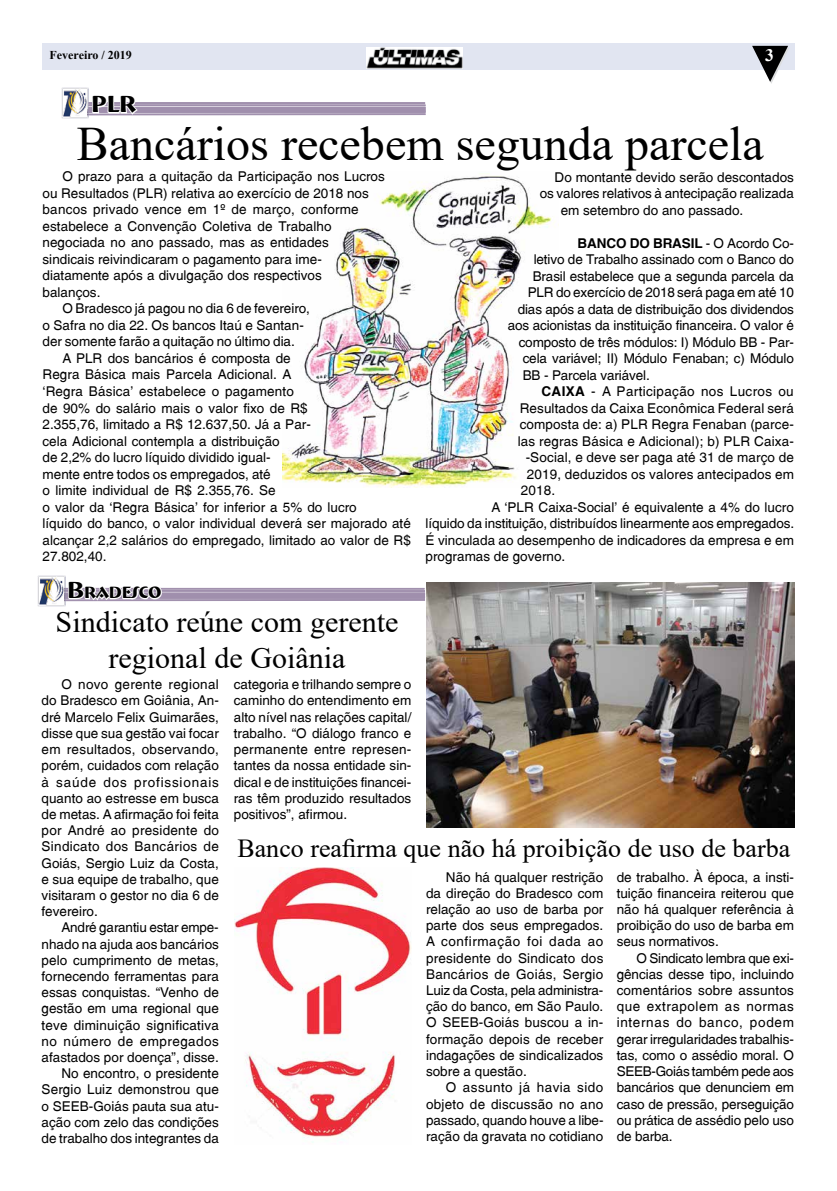
<style>
.page{position:relative;width:837px;height:1191px;background:#fff}
.page>*{position:absolute;margin:0;border:0;box-sizing:border-box;transform-origin:0 0}
.t1{font:48px "Times New Roman";color:#000}
.t2{font:30px/36px "Times New Roman";color:#000;text-align:center}
.t3{font:26px "Times New Roman";color:#000}
.t4{font:700 24px "Bremen BT";color:#000}
.t5{font:700 17.5px "Times New Roman";color:#fff}
.t6{font:700 16.8px "Bremen BT";color:#000}
.t7{font:13.5px/16.2px "Switzerland Plain";color:#000;text-align:justify}
.t8{font:13.5px "Switzerland Plain";letter-spacing:.025em;color:#000}
.t9{font:700 13.5px "Switzerland";letter-spacing:-.01em;color:#000}
.t10{font:700 12px "Times New Roman";color:#000}
.s1{font-family:"Switzerland Plain";font-weight:400}
.s2{font-family:"Switzerland";font-weight:700}
.s3{font-size:24px}
</style>
<div class="page">
<div style="left:43px;top:43px;width:752px;height:27px;background:#e1e5f1"></div>
<svg style="left:752px;top:46px;width:37px;height:38px"></svg>
<img style="left:366px;top:47px;width:96px;height:21px">
<svg style="left:88px;top:91px;width:337px;height:25px"></svg>
<svg style="left:65px;top:579px;width:360px;height:23px"></svg>
<img style="left:426px;top:582px;width:368px;height:245px">
<img style="left:234px;top:867px;width:177px;height:276px">
<svg style="left:66px;top:87px;width:21px;height:1px"></svg>
<img style="left:61px;top:88px;width:27px;height:30px">
<div style="left:42px;top:572px;width:22px;height:32px;background:linear-gradient(to right,#fff,#fff)"></div>
<img style="left:38px;top:576px;width:27px;height:30px">
<img style="left:282px;top:173px;width:270px;height:314px">
<p class="t10" style="left:50px;top:46px;width:84px">Fevereiro / 2019</p>
<p class="t5" style="left:764px;top:43px;width:10px">3</p>
<h3 class="t4" style="left:91px;top:89px;width:31px">PLR</h3>
<h1 class="t1" style="left:77px;top:110px;width:688px">Bancários recebem segunda parcela</h1>
<p class="t7" style="left:554px;top:168px;width:241px">Do montante devido serão descontados</p>
<p class="t7" style="left:539px;top:185px;width:255px">os valores relativos à antecipação realizada</p>
<p class="t7" style="left:560px;top:201px;width:184px">em setembro do ano passado.</p>
<p class="t9" style="left:577px;top:234px;width:218px">BANCO DO BRASIL <span class="s1">- O Acordo Co-</span></p>
<p class="t7" style="left:533px;top:251px;width:261px">letivo de Trabalho assinado com o Banco do</p>
<p class="t7" style="left:532px;top:267px;width:263px">Brasil estabelece que a segunda parcela da</p>
<p class="t7" style="left:527px;top:284px;width:267px">PLR do exercício de 2018 será paga em até 10</p>
<p class="t7" style="left:517px;top:300px;width:278px">dias após a data de distribuição dos dividendos</p>
<p class="t7" style="left:507px;top:317px;width:288px">aos acionistas da instituição financeira. O valor é</p>
<p class="t7" style="left:518px;top:333px;width:276px">composto de três módulos: I) Módulo BB - Par-</p>
<p class="t7" style="left:522px;top:350px;width:273px">cela variável; II) Módulo Fenaban; c) Módulo</p>
<p class="t7" style="left:522px;top:366px;width:129px">BB - Parcela variável.</p>
<p class="t8" style="left:541px;top:383px;width:254px"><span class="s2">CAIXA</span> - A Participação nos Lucros ou</p>
<p class="t7" style="left:519px;top:399px;width:276px">Resultados da Caixa Econômica Federal será</p>
<p class="t7" style="left:519px;top:416px;width:276px">composta de: a) PLR Regra Fenaban (parce-</p>
<p class="t7" style="left:517px;top:432px;width:278px">las regras Básica e Adicional); b) PLR Caixa-</p>
<p class="t7" style="left:525px;top:449px;width:270px">-Social, e deve ser paga até 31 de março de</p>
<p class="t7" style="left:526px;top:465px;width:269px">2019, deduzidos os valores antecipados em</p>
<p class="t7" style="left:520px;top:482px;width:36px">2018.</p>
<p class="t7" style="left:491px;top:498px;width:304px">A ‘PLR Caixa-Social’ é equivalente a 4% do lucro</p>
<p class="t7" style="left:425px;top:515px;width:370px">líquido da instituição, distribuídos linearmente aos empregados.</p>
<p class="t7" style="left:425px;top:531px;width:370px">É vinculada ao desempenho de indicadores da empresa e em</p>
<p class="t7" style="left:425px;top:548px;width:141px">programas de governo.</p>
<p class="t7" style="left:62px;top:168px;width:324px">O prazo para a quitação da Participação nos Lucros</p>
<p class="t7" style="left:43px;top:185px;width:328px">ou Resultados (PLR) relativa ao exercício de 2018 nos</p>
<p class="t7" style="left:43px;top:201px;width:317px">bancos privado vence em 1º de março, conforme</p>
<p class="t7" style="left:43px;top:218px;width:290px">estabelece a Convenção Coletiva de Trabalho</p>
<p class="t7" style="left:43px;top:234px;width:288px">negociada no ano passado, mas as entidades</p>
<p class="t7" style="left:43px;top:251px;width:281px">sindicais reivindicaram o pagamento para ime-</p>
<p class="t7" style="left:43px;top:267px;width:281px">diatamente após a divulgação dos respectivos</p>
<p class="t7" style="left:43px;top:284px;width:59px">balanços.</p>
<p class="t7" style="left:62px;top:300px;width:249px">O Bradesco já pagou no dia 6 de fevereiro,</p>
<p class="t7" style="left:43px;top:317px;width:263px">o Safra no dia 22. Os bancos Itaú e Santan-</p>
<p class="t7" style="left:43px;top:333px;width:254px">der somente farão a quitação no último dia.</p>
<p class="t7" style="left:62px;top:350px;width:230px">A PLR dos bancários é composta de</p>
<p class="t7" style="left:43px;top:366px;width:250px">Regra Básica mais Parcela Adicional. A</p>
<p class="t7" style="left:43px;top:383px;width:253px">‘Regra Básica’ estabelece o pagamento</p>
<p class="t7" style="left:43px;top:399px;width:267px">de 90% do salário mais o valor fixo de R$</p>
<p class="t7" style="left:43px;top:416px;width:270px">2.355,76, limitado a R$ 12.637,50. Já a Par-</p>
<p class="t7" style="left:43px;top:432px;width:239px">cela Adicional contempla a distribuição</p>
<p class="t7" style="left:43px;top:449px;width:230px">de 2,2% do lucro líquido dividido igual-</p>
<p class="t7" style="left:43px;top:465px;width:230px">mente entre todos os empregados, até</p>
<p class="t7" style="left:43px;top:482px;width:235px">o limite individual de R$ 2.355,76. Se</p>
<p class="t7" style="left:43px;top:498px;width:315px">o valor da ‘Regra Básica’ for inferior a 5% do lucro</p>
<p class="t7" style="left:43px;top:515px;width:370px">líquido do banco, o valor individual deverá ser majorado até</p>
<p class="t7" style="left:43px;top:531px;width:370px">alcançar 2,2 salários do empregado, limitado ao valor de R$</p>
<p class="t7" style="left:43px;top:548px;width:65px">27.802,40.</p>
<p class="t6" style="left:67px;top:582px;width:96px"><span class="s3">B</span>RADESCO</p>
<h2 class="t2" style="left:56px;top:603px;width:344px">Sindicato reúne com gerente regional de Goiânia</h2>
<p class="t7" style="left:42px;top:676px;width:179px;text-indent:20px">O novo gerente regional do Bradesco em Goiânia, An&shy;dré Marcelo Felix Guimarães, disse que sua gestão vai focar em resultados, observando, porém, cuidados com relação à saúde dos profissionais quanto ao estresse em busca de metas. A afirmação foi feita por André ao presidente do Sindicato dos Bancários de Goiás, Sergio Luiz da Costa, e sua equipe de trabalho, que visitaram o gestor no dia 6 de fevereiro.</p>
<p class="t7" style="left:42px;top:919px;width:179px;text-align:right">André garantiu estar empe&shy;nhado na ajuda aos bancários pelo cumprimento de metas, fornecendo ferramentas para essas conquistas. “Venho de gestão em uma regional que teve diminuição significativa no número de empregados afastados por doença”, disse.<br>No encontro, o presidente<br>Sergio Luiz demonstrou que o SEEB-Goiás pauta sua atu&shy;ação com zelo das condições de trabalho dos integrantes da</p>
<p class="t7" style="left:234px;top:676px;width:179px">categoria e trilhando sempre o caminho do entendimento em alto nível nas relações capital/ trabalho. “O diálogo franco e permanente entre represen&shy;tantes da nossa entidade sin&shy;dical e de instituições financei&shy;ras têm produzido resultados positivos”, afirmou.</p>
<h3 class="t3" style="left:237px;top:830px;width:554px">Banco reafirma que não há proibição de uso de barba</h3>
<p class="t7" style="left:426px;top:868px;width:179px;text-indent:20px">Não há qualquer restrição da direção do Bradesco com relação ao uso de barba por parte dos seus empregados.<br>A confirmação foi dada ao presidente do Sindicato dos Bancários de Goiás, Sergio Luiz da Costa, pela administra&shy;ção do banco, em São Paulo.<br>O SEEB-Goiás buscou a in&shy;formação depois de receber indagações de sindicalizados sobre a questão.</p>
<p class="t7" style="left:426px;top:1079px;width:179px;text-indent:20px">O assunto já havia sido objeto de discussão no ano passado, quando houve a libe&shy;ração da gravata no cotidiano</p>
<p class="t7" style="left:616px;top:868px;width:179px">de trabalho. À época, a insti&shy;tuição financeira reiterou que não há qualquer referência à proibição do uso de barba em seus normativos.</p>
<p class="t7" style="left:616px;top:949px;width:179px;text-indent:20px">O Sindicato lembra que exi&shy;gências desse tipo, incluindo comentários sobre assuntos que extrapolem as normas internas do banco, podem gerar irregularidades trabalhis&shy;tas, como o assédio moral. O SEEB-Goiás também pede aos bancários que denunciem em caso de pressão, perseguição ou prática de assédio pelo uso de barba.</p>
</div>
